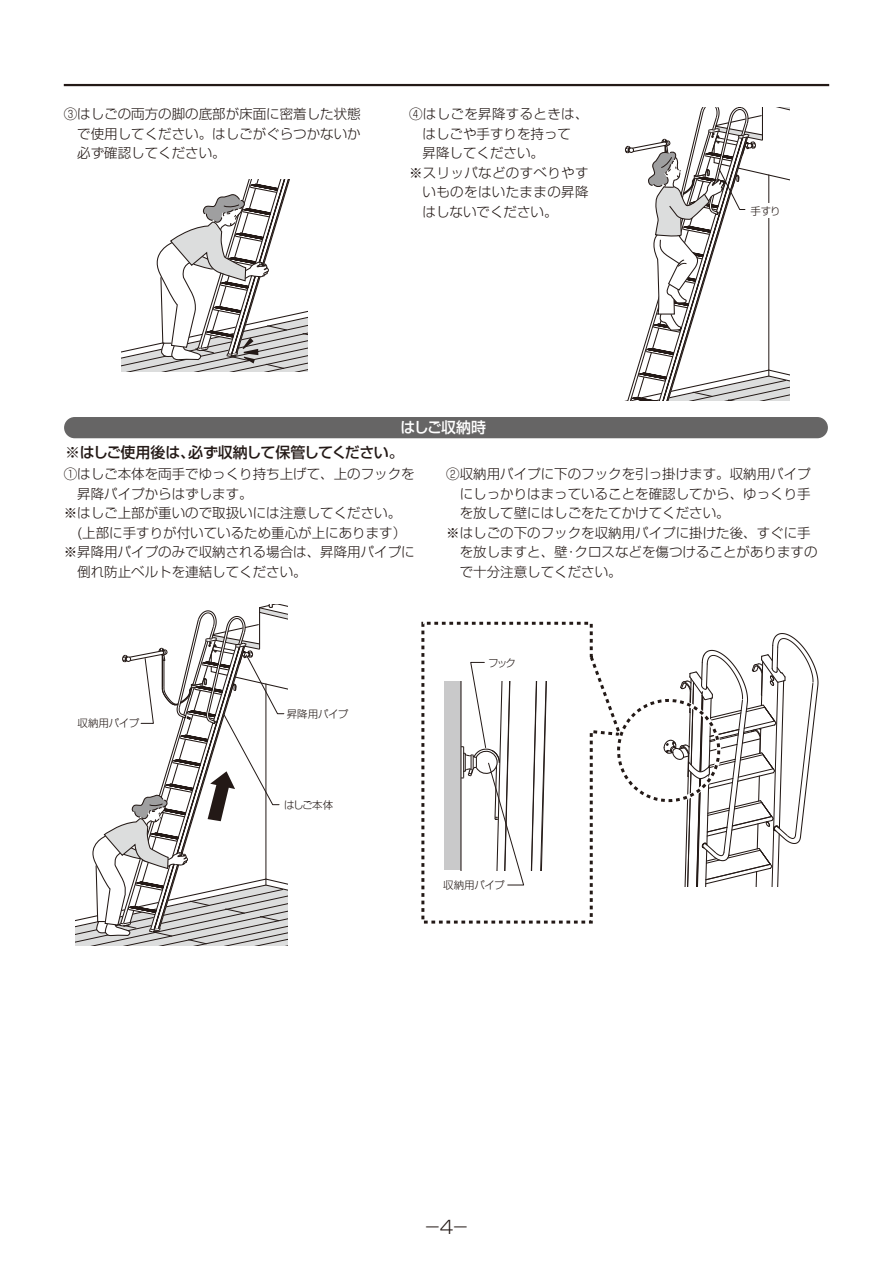
<style>
.page{position:relative;width:893px;height:1263px;background:#fff}
.page>*{position:absolute;margin:0;border:0;box-sizing:border-box;transform-origin:0 0}
.t1{font:18px "Shin Go Pro Light 90 pv RKSJ H";color:#231916}
.t2{font:15px "Shin Go Pro Medium 90 pv RKSJ H";letter-spacing:-.045em;color:#231916}
.t3{font:15px "Shin Go Pro Medium 90 pv RKSJ H";letter-spacing:-.065em;color:#fff}
.t4{font:13.5px/19.5px "Shin Go Pro Light 90 pv RKSJ H";color:#231916;text-align:justify}
.t5{font:13.5px "Shin Go Pro Light 90 pv RKSJ H";letter-spacing:.025em;color:#231916}
.t6{font:10.5px "Shin Go Pro Light 90 pv RKSJ H";letter-spacing:-.05em;color:#231916}
</style>
<div class="page">
<hr style="left:64px;top:84px;width:765px;height:2px;background:#231916">
<div style="left:64px;top:417px;width:764px;height:21px;background:#666565;border-radius:11px"></div>
<svg style="left:421px;top:621px;width:203px;height:303px"></svg>
<svg style="left:445px;top:662px;width:105px;height:223px"></svg>
<svg style="left:624px;top:107px;width:166px;height:294px"></svg>
<div style="left:761px;top:203px;width:21px;height:15px;background:#fff"></div>
<svg style="left:122px;top:179px;width:186px;height:193px"></svg>
<svg style="left:76px;top:604px;width:211px;height:342px"></svg>
<svg style="left:663px;top:633px;width:156px;height:254px"></svg>
<p class="t4" style="left:77px;top:106px;width:285px;text-indent:-14px">③はしごの両方の脚の底部が床面に密着した状態で使用してください。はしごがぐらつかないか必ず確認してください。</p>
<p class="t5" style="left:409px;top:109px;width:181px">④はしごを昇降するときは、</p>
<p class="t4" style="left:423px;top:126px;width:150px">はしごや手すりを持って</p>
<p class="t4" style="left:423px;top:145px;width:123px">昇降してください。</p>
<p class="t5" style="left:409px;top:168px;width:181px">※スリッパなどのすべりやす</p>
<p class="t5" style="left:423px;top:187px;width:167px">いものをはいたままの昇降</p>
<p class="t4" style="left:423px;top:204px;width:136px">はしないでください。</p>
<p class="t3" style="left:400px;top:422px;width:87px">はしご収納時</p>
<p class="t2" style="left:65px;top:447px;width:340px">※はしご使用後は、必ず収納して保管してください。</p>
<p class="t6" style="left:750px;top:207px;width:32px">手すり</p>
<p class="t4" style="left:64px;top:466px;width:352px">①はしご本体を両手でゆっくり持ち上げて、上のフックを</p>
<p class="t4" style="left:77px;top:486px;width:177px">昇降パイプからはずします。</p>
<p class="t4" style="left:64px;top:505px;width:339px">※はしご上部が重いので取扱いには注意してください。</p>
<p class="t4" style="left:77px;top:525px;width:330px">(上部に手すりが付いているため重心が上にあります）</p>
<p class="t4" style="left:64px;top:544px;width:352px">※昇降用パイプのみで収納される場合は、昇降用パイプに</p>
<p class="t4" style="left:77px;top:564px;width:231px">倒れ防止ベルトを連結してください。</p>
<p class="t4" style="left:446px;top:466px;width:366px">②収納用パイプに下のフックを引っ掛けます。収納用パイプ</p>
<p class="t4" style="left:460px;top:486px;width:352px">にしっかりはまっていることを確認してから、ゆっくり手</p>
<p class="t4" style="left:460px;top:505px;width:271px">を放して壁にはしごをたてかけてください。</p>
<p class="t4" style="left:446px;top:525px;width:366px">※はしごの下のフックを収納用パイプに掛けた後、すぐに手</p>
<p class="t4" style="left:460px;top:544px;width:359px">を放しますと、壁･クロスなどを傷つけることがありますの</p>
<p class="t4" style="left:460px;top:564px;width:163px">で十分注意してください。</p>
<p class="t6" style="left:78px;top:719px;width:63px">収納用パイプ</p>
<p class="t6" style="left:287px;top:710px;width:63px">昇降用パイプ</p>
<p class="t6" style="left:284px;top:801px;width:51px">はしご本体</p>
<p class="t6" style="left:488px;top:659px;width:29px">フック</p>
<p class="t6" style="left:443px;top:881px;width:63px">収納用パイプ</p>
<h1 class="t1" style="left:423px;top:1220px;width:47px">－4－</h1>
</div>
